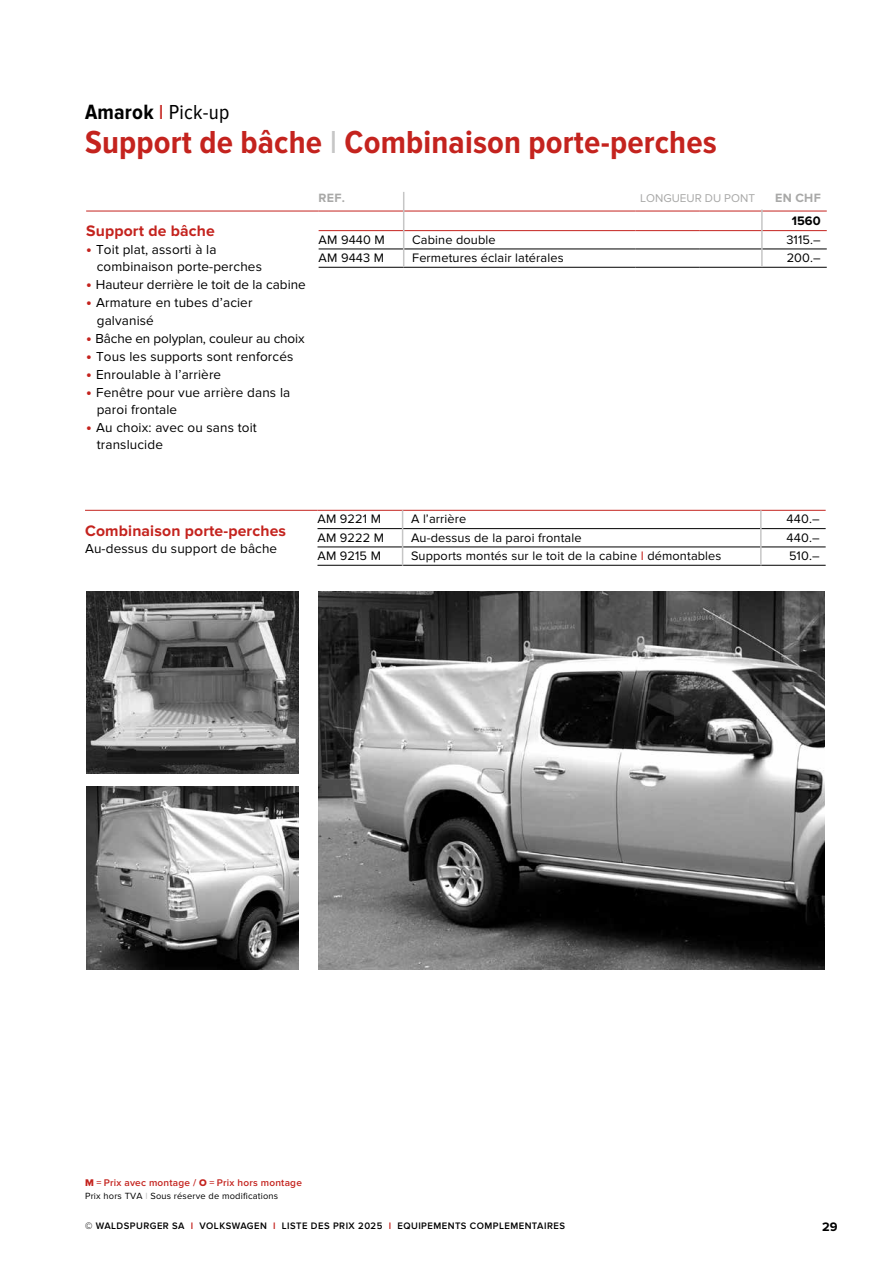
<style>
.page{position:relative;width:893px;height:1263px;background:#fff}
.page>*{position:absolute;margin:0;border:0;box-sizing:border-box;transform-origin:0 0}
.t1{font:700 33px "Proxima Nova Cond";letter-spacing:.005em;color:#c4231e}
.t2{font:21px "Proxima Nova Cond";letter-spacing:.01em;color:#000}
.t3{font:700 15.75px "Proxima Nova";letter-spacing:.01em;color:#c4231e}
.t4{font:13.5px/17.2px "Proxima Nova";letter-spacing:.01em;color:#000}
.t5{font:13.5px "Proxima Nova";letter-spacing:-.01em;color:#000}
.t6{font:12.75px "Proxima Nova";letter-spacing:.01em;color:#000}
.t7{font:700 12.75px "Proxima Nova";letter-spacing:.01em;color:#000}
.t8{font:700 12.45px "Proxima Nova";letter-spacing:.02em;color:#a8a8a7}
.t9{font:11.7px "Proxima Nova";color:#a8a8a7}
.t10{font:600 10.05px "Proxima Nova";letter-spacing:.02em;color:#c4231e}
.t11{font:600 9.75px "Proxima Nova";letter-spacing:.05em;color:#000}
.t12{font:9.3px "Proxima Nova";letter-spacing:.02em;color:#000}
.s1{font-weight:700;font-size:21.45px}
.s2{color:#c4231e}
.s3{font-weight:400;color:#c6c6c6}
.s4{font-weight:700;font-size:15.75px;color:#c4231e}
.s5{font-family:"Proxima Nova Extrabld";font-weight:400}
.s6{color:#c6c6c6}
</style>
<div class="page">
<hr style="left:317px;top:528px;width:86px;height:1px;background:#000">
<hr style="left:403px;top:528px;width:359px;height:1px;background:#000">
<hr style="left:762px;top:528px;width:64px;height:1px;background:#000">
<hr style="left:317px;top:565px;width:86px;height:1px;background:#000">
<hr style="left:403px;top:565px;width:359px;height:1px;background:#000">
<hr style="left:762px;top:565px;width:64px;height:1px;background:#000">
<hr style="left:317px;top:547px;width:86px;height:1px;background:#000">
<hr style="left:403px;top:547px;width:359px;height:1px;background:#000">
<hr style="left:762px;top:547px;width:64px;height:1px;background:#000">
<hr style="left:85px;top:510px;width:232px;height:1px;background:#c4231e">
<hr style="left:317px;top:510px;width:86px;height:1px;background:#c4231e">
<hr style="left:403px;top:510px;width:359px;height:1px;background:#c4231e">
<hr style="left:762px;top:510px;width:64px;height:1px;background:#c4231e">
<hr style="left:760px;top:510px;width:2px;height:55px;background:#c6c6c6">
<hr style="left:402px;top:510px;width:1px;height:56px;background:#c6c6c6">
<img style="left:319px;top:591px;width:506px;height:378px">
<img style="left:86px;top:591px;width:213px;height:183px">
<img style="left:86px;top:787px;width:213px;height:182px">
<hr style="left:319px;top:267px;width:85px;height:1px;background:#000">
<hr style="left:404px;top:267px;width:231px;height:1px;background:#000">
<hr style="left:635px;top:267px;width:64px;height:1px;background:#000">
<hr style="left:699px;top:267px;width:64px;height:1px;background:#000">
<hr style="left:763px;top:267px;width:64px;height:1px;background:#000">
<hr style="left:86px;top:211px;width:233px;height:1px;background:#c4231e">
<hr style="left:319px;top:211px;width:85px;height:1px;background:#c4231e">
<hr style="left:404px;top:211px;width:231px;height:1px;background:#c4231e">
<hr style="left:635px;top:211px;width:64px;height:1px;background:#c4231e">
<hr style="left:699px;top:211px;width:64px;height:1px;background:#c4231e">
<hr style="left:763px;top:211px;width:64px;height:1px;background:#c4231e">
<hr style="left:319px;top:230px;width:85px;height:1px;background:#c4231e">
<hr style="left:404px;top:230px;width:231px;height:1px;background:#c4231e">
<hr style="left:635px;top:230px;width:64px;height:1px;background:#c4231e">
<hr style="left:699px;top:230px;width:64px;height:1px;background:#c4231e">
<hr style="left:763px;top:230px;width:64px;height:1px;background:#c4231e">
<hr style="left:319px;top:249px;width:85px;height:1px;background:#000">
<hr style="left:404px;top:249px;width:231px;height:1px;background:#000">
<hr style="left:635px;top:249px;width:64px;height:1px;background:#000">
<hr style="left:699px;top:249px;width:64px;height:1px;background:#000">
<hr style="left:763px;top:249px;width:64px;height:1px;background:#000">
<hr style="left:761px;top:210px;width:2px;height:57px;background:#c6c6c6">
<hr style="left:403px;top:192px;width:1px;height:75px;background:#c6c6c6">
<h2 class="t2" style="left:85px;top:100px;width:146px"><span class="s1">Amarok</span> <span class="s2">I</span> Pick-up</h2>
<h1 class="t1" style="left:85px;top:124px;width:633px">Support de bâche <span class="s3">I</span> Combinaison porte-perches</h1>
<p class="t3" style="left:86px;top:222px;width:130px">Support de bâche</p>
<p class="t4" style="left:97px;top:241px;width:167px;text-indent:-11px"><span class="s4">•</span> Toit plat, assorti à la combinaison porte-perches</p>
<p class="t4" style="left:86px;top:277px;width:221px"><span class="s4">•</span> Hauteur derrière le toit de la cabine</p>
<p class="t4" style="left:97px;top:295px;width:157px;text-indent:-11px"><span class="s4">•</span> Armature en tubes d’acier galvanisé</p>
<p class="t5" style="left:86px;top:330px;width:220px"><span class="s4">•</span> Bâche en polyplan, couleur au choix</p>
<p class="t4" style="left:86px;top:348px;width:209px"><span class="s4">•</span> Tous les supports sont renforcés</p>
<p class="t4" style="left:86px;top:366px;width:137px"><span class="s4">•</span> Enroulable à l’arrière</p>
<p class="t4" style="left:97px;top:384px;width:195px;text-indent:-11px"><span class="s4">•</span> Fenêtre pour vue arrière dans la paroi frontale</p>
<p class="t4" style="left:97px;top:419px;width:162px;text-indent:-11px"><span class="s4">•</span> Au choix: avec ou sans toit translucide</p>
<p class="t8" style="left:319px;top:190px;width:28px">REF.</p>
<p class="t9" style="left:640px;top:191px;width:116px">LONGUEUR DU PONT</p>
<p class="t8" style="left:775px;top:190px;width:47px">EN CHF</p>
<p class="t7" style="left:792px;top:214px;width:31px">1560</p>
<p class="t6" style="left:319px;top:232px;width:68px">AM 9440 M</p>
<p class="t6" style="left:412px;top:232px;width:85px">Cabine double</p>
<p class="t6" style="left:786px;top:232px;width:36px">3115.–</p>
<p class="t6" style="left:319px;top:250px;width:67px">AM 9443 M</p>
<p class="t6" style="left:412px;top:250px;width:153px">Fermetures éclair latérales</p>
<p class="t6" style="left:787px;top:250px;width:36px">200.–</p>
<p class="t3" style="left:85px;top:521px;width:203px">Combinaison porte-perches</p>
<p class="t4" style="left:85px;top:540px;width:194px">Au-dessus du support de bâche</p>
<p class="t6" style="left:317px;top:512px;width:65px">AM 9221 M</p>
<p class="t6" style="left:411px;top:512px;width:57px">A l’arrière</p>
<p class="t6" style="left:787px;top:512px;width:35px">440.–</p>
<p class="t6" style="left:317px;top:530px;width:68px">AM 9222 M</p>
<p class="t6" style="left:411px;top:530px;width:172px">Au-dessus de la paroi frontale</p>
<p class="t6" style="left:787px;top:530px;width:35px">440.–</p>
<p class="t6" style="left:317px;top:548px;width:65px">AM 9215 M</p>
<p class="t6" style="left:411px;top:548px;width:312px">Supports montés sur le toit de la cabine <span class="s2">I</span> démontables</p>
<p class="t6" style="left:789px;top:548px;width:32px">510.–</p>
<p class="t10" style="left:85px;top:1177px;width:218px"><span class="s5">M</span> = Prix avec montage / <span class="s5">O</span> = Prix hors montage</p>
<p class="t12" style="left:85px;top:1190px;width:195px">Prix hors TVA <span class="s6">I</span> Sous réserve de modifications</p>
<p class="t11" style="left:85px;top:1220px;width:481px">© WALDSPURGER SA <span class="s2">I</span> VOLKSWAGEN <span class="s2">I</span> LISTE DES PRIX 2025 <span class="s2">I</span> EQUIPEMENTS COMPLEMENTAIRES</p>
<p class="t7" style="left:822px;top:1219px;width:17px">29</p>
</div>
